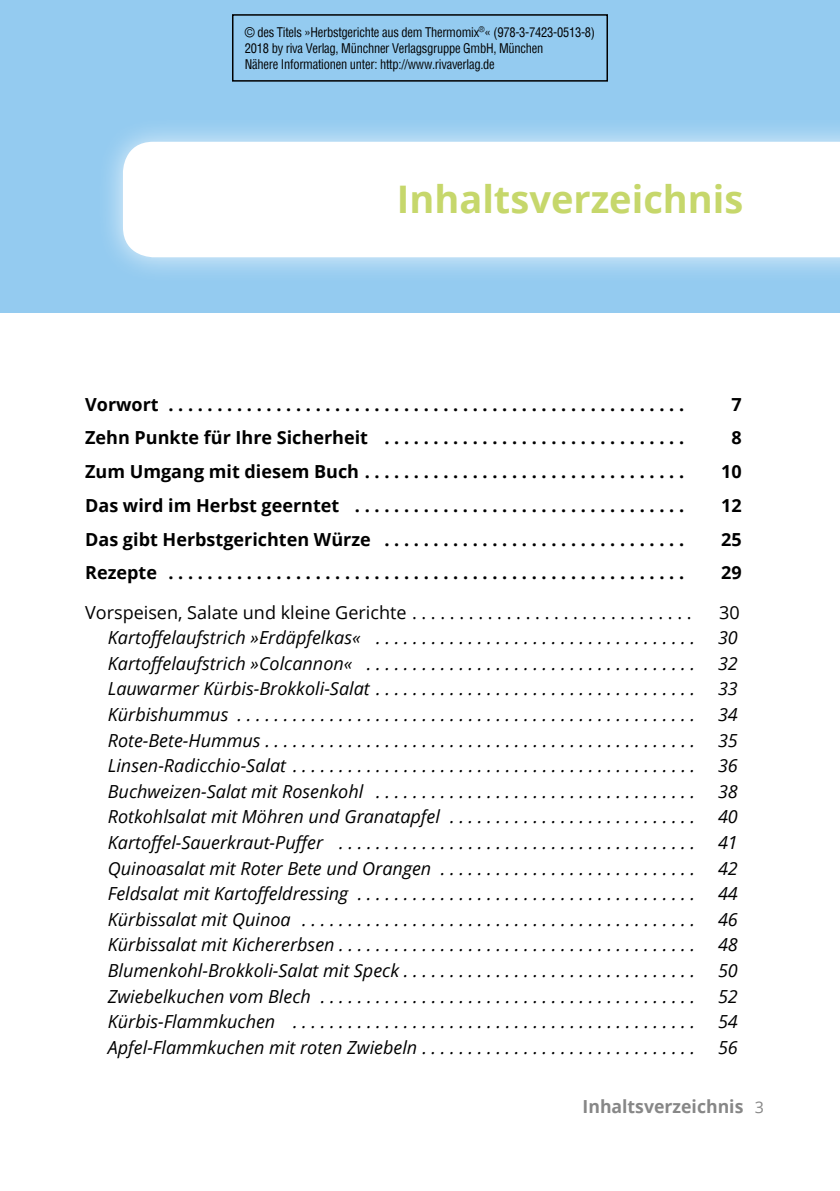
<style>
.page{position:relative;width:840px;height:1191px;background:#fff}
.page>*{position:absolute;margin:0;border:0;box-sizing:border-box;transform-origin:0 0}
.Ü1{font:700 38px "Open Sans";color:#c6d76b}
.t1{font:italic 18px "Open Sans";color:#000}
.t2{font:700 18px "Open Sans";color:#000}
.t3{font:18px "Open Sans";color:#000}
.t4{font:700 18px "Open Sans";color:#878787}
._00_Biblio_Block{font:condensed 13px/16px "Helvetica";letter-spacing:-.02em;color:#000;scale:.96 1}
.s1{font-weight:400;font-size:16px}
</style>
<div class="page">
<div style="left:0;top:0;width:839px;height:313px;background:#94cbf0"></div>
<div style="left:97px;top:116px;width:742px;height:167px;background:#fff;opacity:.75"></div>
<div style="left:123px;top:142px;width:716px;height:115px;background:#fff"></div>
<div style="left:232px;top:14px;width:375px;height:68px;border:2px solid #000"></div>
<p class="_00_Biblio_Block" style="left:245px;top:24px;width:366px">© des Titels »Herbstgerichte aus dem Thermomix<sup>®</sup>« (978-3-7423-0513-8)<br>2018 by riva Verlag, Münchner Verlagsgruppe GmbH, München<br>Nähere Informationen unter: http://www.rivaverlag.de</p>
<p class="Ü1" style="left:396px;top:173px;width:348px">Inhaltsverzeichnis</p>
<p class="t2" style="left:85px;top:391px;width:590px">Vorwort . . . . . . . . . . . . . . . . . . . . . . . . . . . . . . . . . . . . . . . . . . . . . . . . . . . .</p>
<p class="t2" style="left:731px;top:391px;width:12px">7</p>
<p class="t2" style="left:85px;top:425px;width:590px">Zehn Punkte für Ihre Sicherheit . . . . . . . . . . . . . . . . . . . . . . . . . . . . . .</p>
<p class="t2" style="left:731px;top:425px;width:12px">8</p>
<p class="t2" style="left:85px;top:459px;width:590px">Zum Umgang mit diesem Buch . . . . . . . . . . . . . . . . . . . . . . . . . . . . . . . .</p>
<p class="t2" style="left:720px;top:459px;width:22px">10</p>
<p class="t2" style="left:85px;top:492px;width:590px">Das wird im Herbst geerntet . . . . . . . . . . . . . . . . . . . . . . . . . . . . . . . . .</p>
<p class="t2" style="left:720px;top:492px;width:22px">12</p>
<p class="t2" style="left:85px;top:526px;width:590px">Das gibt Herbstgerichten Würze . . . . . . . . . . . . . . . . . . . . . . . . . . . . . .</p>
<p class="t2" style="left:720px;top:526px;width:22px">25</p>
<p class="t2" style="left:85px;top:560px;width:590px">Rezepte . . . . . . . . . . . . . . . . . . . . . . . . . . . . . . . . . . . . . . . . . . . . . . . . . . . .</p>
<p class="t2" style="left:720px;top:560px;width:22px">29</p>
<p class="t3" style="left:85px;top:599px;width:333px">Vorspeisen, Salate und kleine Gerichte .............................</p>
<p class="t3" style="left:718px;top:599px;width:22px">30</p>
<p class="t1" style="left:108px;top:625px;width:579px">Kartoffelaufstrich »Erdäpfelkas« . . . . . . . . . . . . . . . . . . . . . . . . . . . . . . . . . .</p>
<p class="t1" style="left:717px;top:625px;width:21px">30</p>
<p class="t1" style="left:108px;top:651px;width:579px">Kartoffelaufstrich »Colcannon« . . . . . . . . . . . . . . . . . . . . . . . . . . . . . . . . . . .</p>
<p class="t1" style="left:717px;top:651px;width:21px">32</p>
<p class="t1" style="left:108px;top:676px;width:579px">Lauwarmer Kürbis-Brokkoli-Salat . . . . . . . . . . . . . . . . . . . . . . . . . . . . . . . . . .</p>
<p class="t1" style="left:717px;top:676px;width:21px">33</p>
<p class="t1" style="left:108px;top:702px;width:586px">Kürbishummus ..................................................</p>
<p class="t1" style="left:717px;top:702px;width:21px">34</p>
<p class="t1" style="left:108px;top:727px;width:579px">Rote-Bete-Hummus . . . . . . . . . . . . . . . . . . . . . . . . . . . . . . . . . . . . . . . . . . . . . .</p>
<p class="t1" style="left:717px;top:727px;width:21px">35</p>
<p class="t1" style="left:108px;top:753px;width:579px">Linsen-Radicchio-Salat . . . . . . . . . . . . . . . . . . . . . . . . . . . . . . . . . . . . . . . . . . .</p>
<p class="t1" style="left:717px;top:753px;width:21px">36</p>
<p class="t1" style="left:108px;top:779px;width:579px">Buchweizen-Salat mit Rosenkohl . . . . . . . . . . . . . . . . . . . . . . . . . . . . . . . . . .</p>
<p class="t1" style="left:717px;top:779px;width:21px">38</p>
<p class="t1" style="left:108px;top:804px;width:579px">Rotkohlsalat mit Möhren und Granatapfel . . . . . . . . . . . . . . . . . . . . . . . . . .</p>
<p class="t1" style="left:717px;top:804px;width:21px">40</p>
<p class="t1" style="left:108px;top:830px;width:579px">Kartoffel-Sauerkraut-Puffer . . . . . . . . . . . . . . . . . . . . . . . . . . . . . . . . . . . . . .</p>
<p class="t1" style="left:717px;top:830px;width:21px">41</p>
<p class="t1" style="left:108px;top:855px;width:579px">Quinoasalat mit Roter Bete und Orangen . . . . . . . . . . . . . . . . . . . . . . . . . . .</p>
<p class="t1" style="left:717px;top:855px;width:21px">42</p>
<p class="t1" style="left:108px;top:881px;width:579px">Feldsalat mit Kartoffeldressing . . . . . . . . . . . . . . . . . . . . . . . . . . . . . . . . . . . .</p>
<p class="t1" style="left:717px;top:881px;width:21px">44</p>
<p class="t1" style="left:108px;top:907px;width:579px">Kürbissalat mit Quinoa . . . . . . . . . . . . . . . . . . . . . . . . . . . . . . . . . . . . . . . . . .</p>
<p class="t1" style="left:717px;top:907px;width:21px">46</p>
<p class="t1" style="left:108px;top:932px;width:579px">Kürbissalat mit Kichererbsen . . . . . . . . . . . . . . . . . . . . . . . . . . . . . . . . . . . . . .</p>
<p class="t1" style="left:717px;top:932px;width:21px">48</p>
<p class="t1" style="left:108px;top:958px;width:579px">Blumenkohl-Brokkoli-Salat mit Speck . . . . . . . . . . . . . . . . . . . . . . . . . . . . . . .</p>
<p class="t1" style="left:717px;top:958px;width:21px">50</p>
<p class="t1" style="left:108px;top:983px;width:579px">Zwiebelkuchen vom Blech . . . . . . . . . . . . . . . . . . . . . . . . . . . . . . . . . . . . . . . .</p>
<p class="t1" style="left:717px;top:983px;width:21px">52</p>
<p class="t1" style="left:108px;top:1009px;width:579px">Kürbis-Flammkuchen . . . . . . . . . . . . . . . . . . . . . . . . . . . . . . . . . . . . . . . . . . .</p>
<p class="t1" style="left:717px;top:1009px;width:21px">54</p>
<p class="t1" style="left:108px;top:1035px;width:579px">Apfel-Flammkuchen mit roten Zwiebeln . . . . . . . . . . . . . . . . . . . . . . . . . . . . .</p>
<p class="t1" style="left:717px;top:1035px;width:21px">56</p>
<p class="t4" style="left:582px;top:1093px;width:183px">Inhaltsverzeichnis <span class="s1">3</span></p>
</div>
